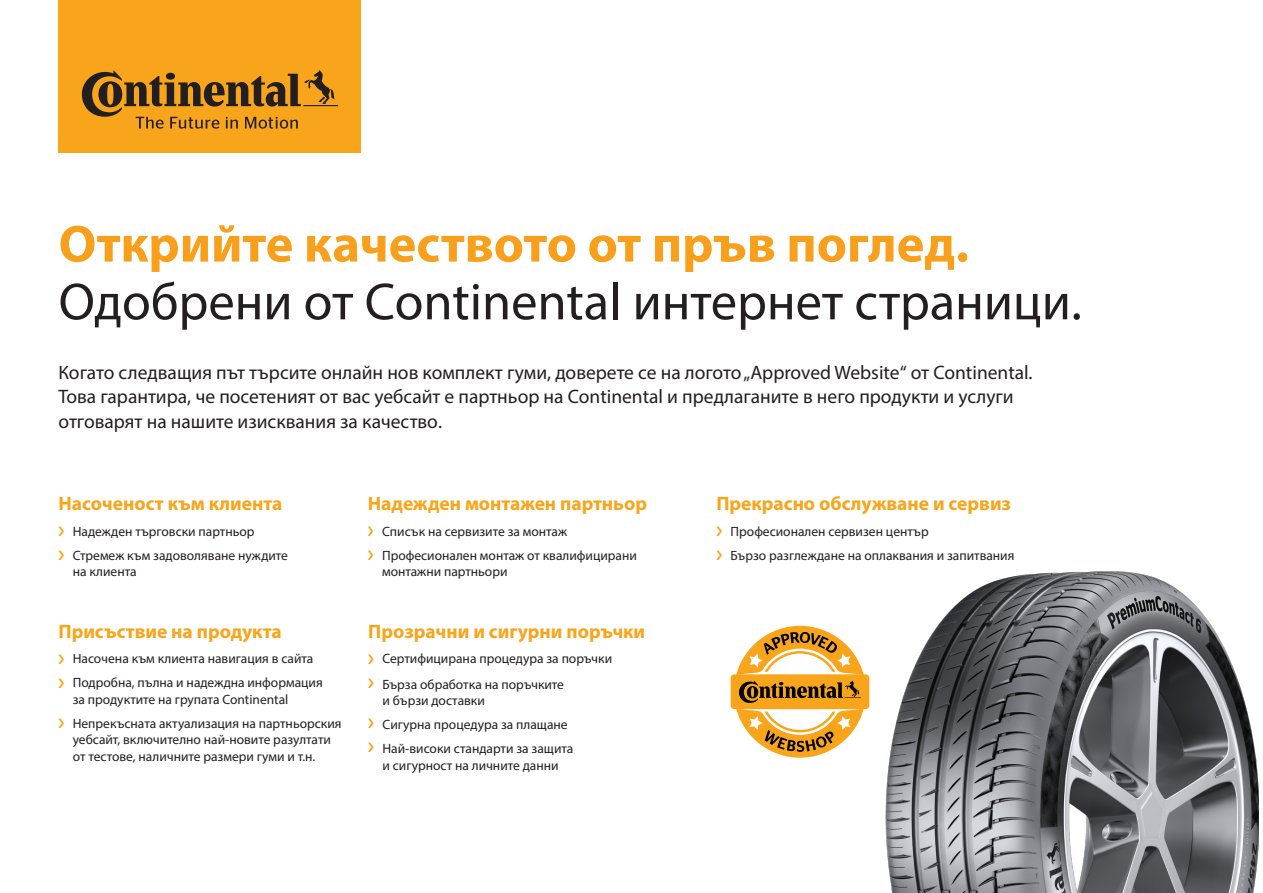
<style>
.page{position:relative;width:1263px;height:893px;background:#fff}
.page>*{position:absolute;margin:0;border:0;box-sizing:border-box;transform-origin:0 0}
.Headline{font:52.5px "Myriad Pro";color:#231f20}
.Headline-2{font:700 52.5px "Myriad Pro";color:#f89f1c}
.Copy_Medium_Blocksat{font:19.5px/24.8px "Myriad Pro";color:#231f20}
.Copy_Medium{font:700 19.5px "Myriad Pro";color:#f9a51b}
.Copy_Medium-2{font:13.5px/16.5px "Myriad Pro";color:#231f20}
.Copy_Bullets{font:500 13.5px "Continental Stag Sans";color:#f9a51b}
</style>
<div class="page">
<div style="left:58px;top:0;width:303px;height:152px;background:#f9a51b"></div>
<svg style="left:82px;top:70px;width:256px;height:59px"></svg>
<img style="left:885px;top:571px;width:374px;height:322px">
<svg style="left:730px;top:625px;width:140px;height:133px"></svg>
<p class="Headline-2" style="left:59px;top:210px;width:912px">Открийте качеството от пръв поглед.</p>
<p class="Headline" style="left:59px;top:269px;width:1024px">Одобрени от Continental интернет страници.</p>
<p class="Copy_Medium_Blocksat" style="left:58px;top:359px;width:976px">Когато следващия път търсите онлайн нов комплект гуми, доверете се на логото „Approved Website“ от Continental.<br>Това гарантира, че посетеният от вас уебсайт е партньор на Continental и предлаганите в него продукти и услуги отговарят на нашите изисквания за качество.</p>
<p class="Copy_Medium" style="left:58px;top:491px;width:225px">Насоченост към клиента</p>
<p class="Copy_Medium-2" style="left:73px;top:523px;width:183px">Надежден търговски партньор</p>
<p class="Copy_Medium-2" style="left:73px;top:547px;width:217px">Стремеж към задоволяване нуждите на клиента</p>
<p class="Copy_Bullets" style="left:58px;top:524px;width:7px">&gt;</p>
<p class="Copy_Bullets" style="left:58px;top:548px;width:7px">&gt;</p>
<p class="Copy_Medium" style="left:58px;top:619px;width:225px">Присъствие на продукта</p>
<p class="Copy_Medium-2" style="left:73px;top:650px;width:242px">Насочена към клиента навигация в сайта</p>
<p class="Copy_Medium-2" style="left:73px;top:674px;width:252px">Подробна, пълна и надеждна информация за продуктите на групата Continental</p>
<p class="Copy_Medium-2" style="left:73px;top:715px;width:270px">Непрекъсната актуализация на партньорския уебсайт, включително най-новите разултати от тестове, наличните размери гуми и т.н.</p>
<p class="Copy_Bullets" style="left:58px;top:651px;width:7px">&gt;</p>
<p class="Copy_Bullets" style="left:58px;top:675px;width:7px">&gt;</p>
<p class="Copy_Bullets" style="left:58px;top:716px;width:7px">&gt;</p>
<p class="Copy_Medium" style="left:368px;top:491px;width:281px">Надежден монтажен партньор</p>
<p class="Copy_Medium-2" style="left:382px;top:523px;width:186px">Списък на сервизите за монтаж</p>
<p class="Copy_Medium-2" style="left:382px;top:547px;width:256px">Професионален монтаж от квалифицирани монтажни партньори</p>
<p class="Copy_Bullets" style="left:368px;top:524px;width:7px">&gt;</p>
<p class="Copy_Bullets" style="left:368px;top:548px;width:7px">&gt;</p>
<p class="Copy_Medium" style="left:368px;top:619px;width:278px">Прозрачни и сигурни поръчки</p>
<p class="Copy_Medium-2" style="left:382px;top:650px;width:231px">Сертифицирана процедура за поръчки</p>
<p class="Copy_Medium-2" style="left:382px;top:676px;width:183px">Бърза обработка на поръчките</p>
<p class="Copy_Medium-2" style="left:382px;top:692px;width:104px">и бързи доставки</p>
<p class="Copy_Medium-2" style="left:382px;top:716px;width:187px">Сигурна процедура за плащане</p>
<p class="Copy_Medium-2" style="left:382px;top:740px;width:192px">Най-високи стандарти за защита и сигурност на личните данни</p>
<p class="Copy_Bullets" style="left:368px;top:651px;width:7px">&gt;</p>
<p class="Copy_Bullets" style="left:368px;top:675px;width:7px">&gt;</p>
<p class="Copy_Bullets" style="left:368px;top:716px;width:7px">&gt;</p>
<p class="Copy_Bullets" style="left:368px;top:740px;width:7px">&gt;</p>
<p class="Copy_Medium" style="left:716px;top:491px;width:296px">Прекрасно обслужване и сервиз</p>
<p class="Copy_Medium-2" style="left:731px;top:523px;width:200px">Професионален сервизен център</p>
<p class="Copy_Medium-2" style="left:731px;top:547px;width:285px">Бързо разглеждане на оплаквания и запитвания</p>
<p class="Copy_Bullets" style="left:716px;top:524px;width:7px">&gt;</p>
<p class="Copy_Bullets" style="left:716px;top:548px;width:7px">&gt;</p>
</div>
